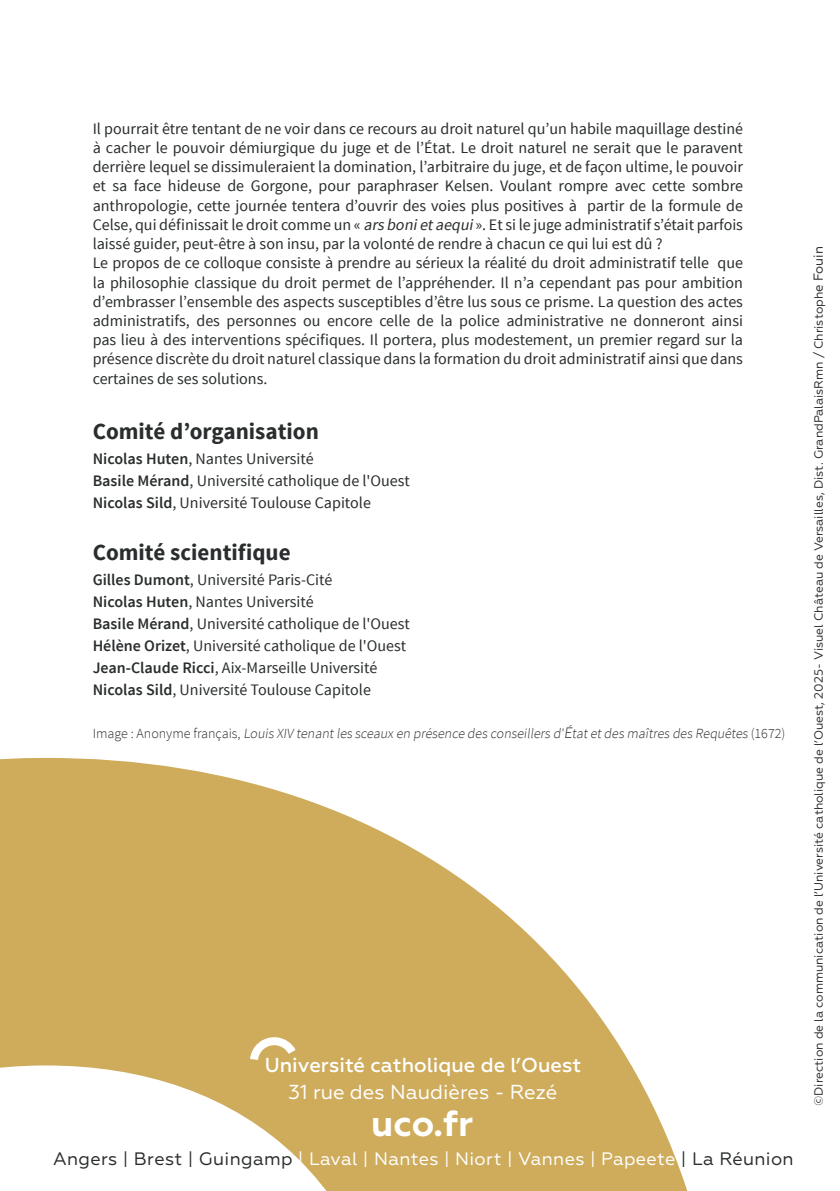
<style>
.page{position:relative;width:840px;height:1191px;background:#fff}
.page>*{position:absolute;margin:0;border:0;box-sizing:border-box;transform-origin:0 0}
.t1{font:700 36px "Geometria";color:#fff}
.t2{font:700 23px "Source Sans Pro";color:#2a2d2e}
.t3{font:500 20.2px "Geometria";color:#fff}
.t4{font:20.2px "Geometria";color:#fff}
.t5{font:18px "Geometria";letter-spacing:.02em;color:#fff}
.t6{font:16px/19.2px "Source Sans Pro";color:#2a2d2e;text-align:justify}
.t7{font:300 14px "Source Sans Pro";color:#2a2d2e}
.t8{font:12px "Geometria";color:#2a2d2e}
.s1{font-style:italic}
.s2{font-weight:600}
.s3{font-size:16px}
.s4{color:#2a2d2e}
.s5{font-size:13px}
</style>
<div class="page">
<svg style="left:0;top:757px;width:688px;height:434px;fill:#ceac5c"></svg>
<svg style="left:245px;top:1034px;width:58px;height:34px"></svg>
<p class="t6" style="left:93px;top:119px;width:651px">Il pourrait être tentant de ne voir dans ce recours au droit naturel qu’un habile maquillage destiné à cacher le pouvoir démiurgique du juge et de l’État. Le droit naturel ne serait que le paravent derrière lequel se dissimuleraient la domination, l’arbitraire du juge, et de façon ultime, le pouvoir et sa face hideuse de Gorgone, pour paraphraser Kelsen. Voulant rompre avec cette sombre anthropologie, cette journée tentera d’ouvrir des voies plus positives à partir de la formule de Celse, qui définissait le droit comme un « <span class="s1">ars bonietaequi</span>». Et si le juge administratif s’était parfois laissé guider, peut-être à son insu, par la volonté de rendre à chacun ce qui lui est dû ?</p>
<p class="t6" style="left:93px;top:254px;width:651px">Le propos de ce colloque consiste à prendre au sérieux la réalité du droit administratif telle que la philosophie classique du droit permet de l’appréhender. Il n’a cependant pas pour ambition d’embrasser l’ensemble des aspects susceptibles d’être lus sous ce prisme. La question des actes administratifs, des personnes ou encore celle de la police administrative ne donneront ainsi pas lieu à des interventions spécifiques. Il portera, plus modestement, un premier regard sur la présence discrète du droit naturel classique dans la formation du droit administratif ainsi que dans certaines de ses solutions.</p>
<p class="t2" style="left:93px;top:416px;width:227px">Comité d’organisation</p>
<p class="t6" style="left:93px;top:449px;width:222px"><span class="s2">Nicolas Huten</span>, Nantes Université</p>
<p class="t6" style="left:93px;top:471px;width:318px"><span class="s2">Basile Mérand</span>, Université catholique de l'Ouest</p>
<p class="t6" style="left:93px;top:493px;width:279px"><span class="s2">Nicolas Sild</span>, Université Toulouse Capitole</p>
<p class="t2" style="left:93px;top:537px;width:199px">Comité scientifique</p>
<p class="t6" style="left:93px;top:570px;width:241px"><span class="s2">Gilles Dumont</span>, Université Paris-Cité</p>
<p class="t6" style="left:93px;top:592px;width:222px"><span class="s2">Nicolas Huten</span>, Nantes Université</p>
<p class="t6" style="left:93px;top:614px;width:318px"><span class="s2">Basile Mérand</span>, Université catholique de l'Ouest</p>
<p class="t6" style="left:93px;top:636px;width:315px"><span class="s2">Hélène Orizet</span>, Université catholique de l'Ouest</p>
<p class="t6" style="left:93px;top:658px;width:286px"><span class="s2">Jean-Claude Ricci</span>, Aix-Marseille Université</p>
<p class="t6" style="left:93px;top:680px;width:279px"><span class="s2">Nicolas Sild</span>, Université Toulouse Capitole</p>
<p class="t7" style="left:93px;top:724px;width:693px">I m a ge : A n o n y m e fra n ç a i s , Louis XIV tenantles sceaux en présence des conseillers d'<span class="s3">É</span>tatetdes maîtres des Requêtes ( 1 6 7 2 )</p>
<p class="t3" style="left:265px;top:1053px;width:317px">Université catholique de l’Ouest</p>
<p class="t4" style="left:288px;top:1079px;width:270px">31 rue des Naudières - Rezé</p>
<p class="t1" style="left:371px;top:1101px;width:104px">uco.fr</p>
<p class="t5" style="left:53px;top:1148px;width:741px"><span class="s4">Angers | Brest | Guingamp</span> | Laval | Nantes | Niort | Vannes | Papeete <span class="s4">| La Réunion</span></p>
<p class="t8" style="left:811px;top:1106px;width:861px;rotate:-90deg">©Direction de la communication de l’Université catholique de l’Ouest, 2025- Visuel Château de Versailles, Dist. GrandPalaisRmn / Christoph<span class="s5">e Fouin</span></p>
</div>
